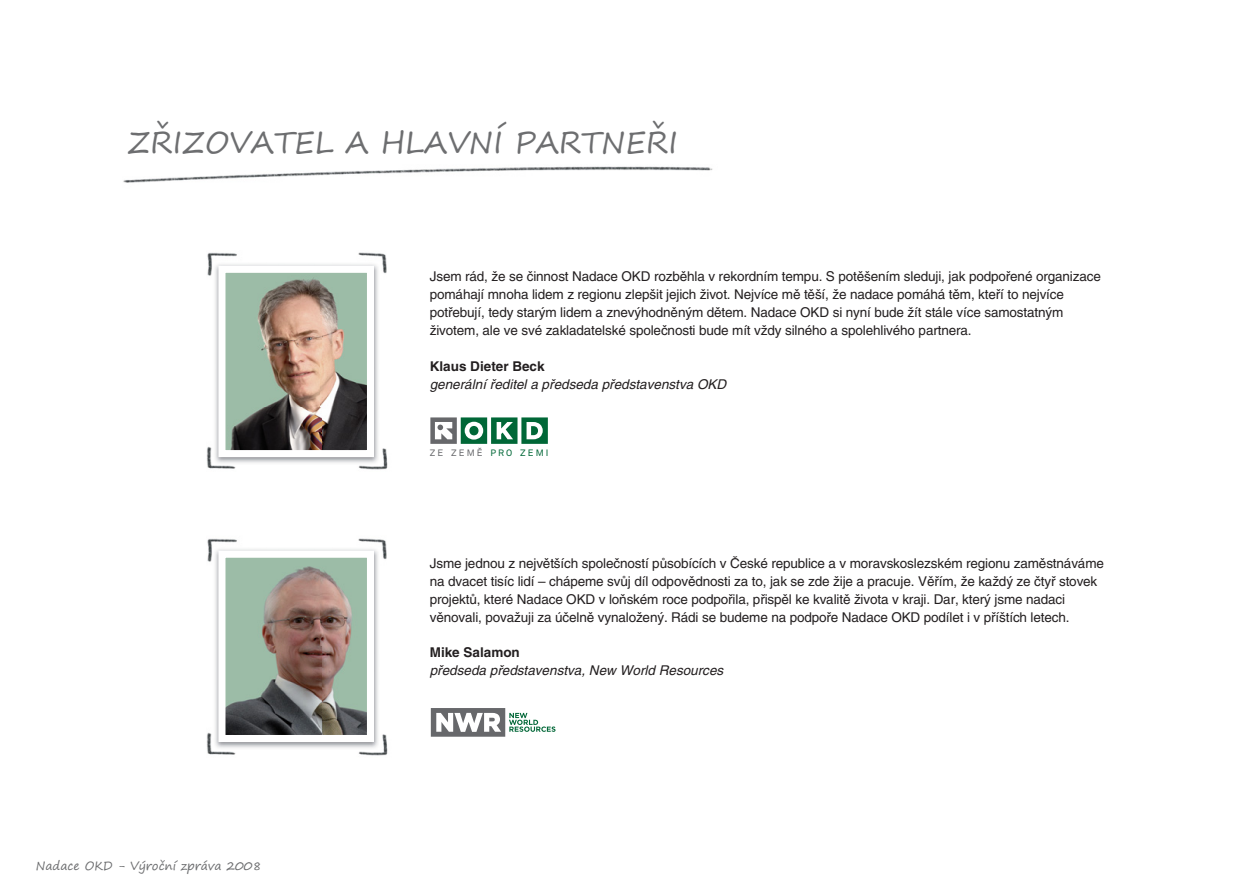
<style>
.page{position:relative;width:1234px;height:893px;background:#fff}
.page>*{position:absolute;margin:0;border:0;box-sizing:border-box;transform-origin:0 0}
.t1{font:30px "Segoe Print";color:#6d6e70}
.t2{font:13.5px/17.9px "Helvetica CE";letter-spacing:-.01em;color:#231f20}
.t3{font:italic 13.5px "Helvetica CE";color:#231f20}
.t4{font:700 13.5px "Helvetica CE";color:#231f20}
.t5{font:12px "Segoe Print";color:#6d6e70}
.t6{font:9.15px "Akkurat Pro";letter-spacing:.23em;color:#006737}
.s1{color:#67686b}
</style>
<div class="page">
<img style="left:123px;top:166px;width:590px;height:17px">
<img style="left:206px;top:252px;width:182px;height:218px">
<img style="left:206px;top:538px;width:182px;height:218px">
<img style="left:213px;top:262px;width:166px;height:203px">
<img style="left:226px;top:274px;width:140px;height:175px">
<div style="left:218px;top:266px;width:156px;height:191px;border:7px solid #fff"></div>
<img style="left:213px;top:547px;width:166px;height:203px">
<img style="left:226px;top:559px;width:140px;height:175px">
<div style="left:218px;top:551px;width:156px;height:191px;border:7px solid #fff"></div>
<svg style="left:431px;top:708px;width:124px;height:29px"></svg>
<svg style="left:430px;top:417px;width:117px;height:27px"></svg>
<h1 class="t1" style="left:128px;top:116px;width:551px">ZŘIZOVATEL A HLAVNÍ PARTNEŘI</h1>
<p class="t2" style="left:429px;top:269px;width:672px">Jsem rád, že se činnost Nadace OKD rozběhla v rekordním tempu. S potěšením sleduji, jak podpořené organizace pomáhají mnoha lidem z regionu zlepšit jejich život. Nejvíce mě těší, že nadace pomáhá těm, kteří to nejvíce potřebují, tedy starým lidem a znevýhodněným dětem. Nadace OKD si nyní bude žít stále více samostatným životem, ale ve své zakladatelské společnosti bude mít vždy silného a spolehlivého partnera.</p>
<p class="t4" style="left:429px;top:361px;width:116px">Klaus Dieter Beck</p>
<p class="t3" style="left:429px;top:379px;width:298px">generální ředitel a předseda představenstva OKD</p>
<p class="t6" style="left:430px;top:447px;width:120px"><span class="s1">ZE ZEMĚ</span> PRO ZEMI</p>
<p class="t5" style="left:36px;top:855px;width:227px">Nadace OKD - Výroční zpráva 2008</p>
<p class="t2" style="left:429px;top:555px;width:675px">Jsme jednou z největších společností působících v České republice a v moravskoslezském regionu zaměstnáváme na dvacet tisíc lidí – chápeme svůj díl odpovědnosti za to, jak se zde žije a pracuje. Věřím, že každý ze čtyř stovek projektů, které Nadace OKD v loňském roce podpořila, přispěl ke kvalitě života v kraji. Dar, který jsme nadaci věnovali, považuji za účelně vynaložený. Rádi se budeme na podpoře Nadace OKD podílet i v příštích letech.</p>
<p class="t4" style="left:429px;top:647px;width:92px">Mike Salamon</p>
<p class="t3" style="left:429px;top:665px;width:295px">předseda představenstva, New World Resources</p>
</div>
